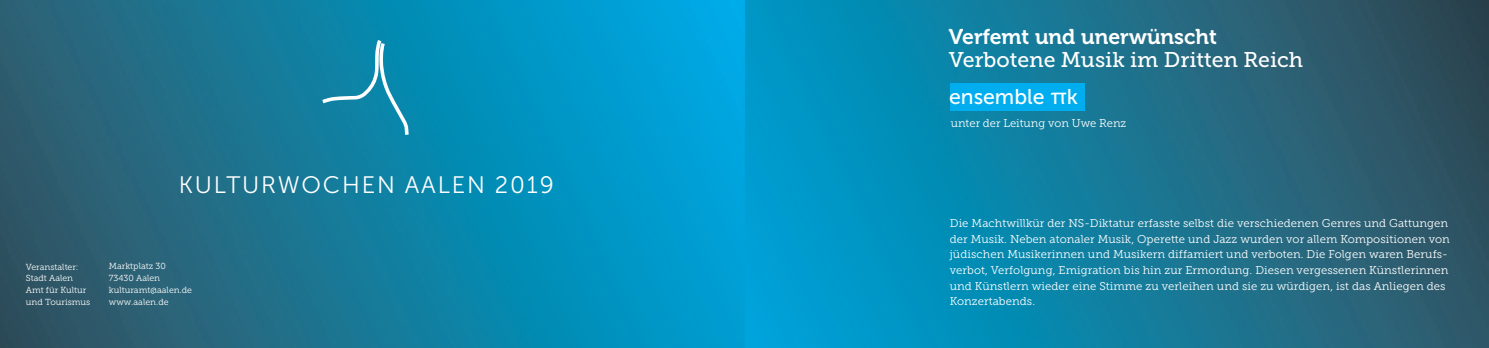
<style>
.page{position:relative;width:1489px;height:348px;background:#fff}
.page>*{position:absolute;margin:0;border:0;box-sizing:border-box;transform-origin:0 0}
.t1{font:23.75px "Museo Sans 300";letter-spacing:.075em;color:#fff}
.t2{font:21.25px "Museo Slab 500";color:#fff}
.t3{font:21.25px "Museo 700";color:#fff}
.t4{font:21.25px "Museo Sans 500";color:#fff}
.t5{font:11.25px/15.6px "Museo Slab 300";letter-spacing:.005em;color:#fff}
.t6{font:8.75px "Museo Slab 300";color:#fff}
.s1{font-family:"Lucida Grande"}
</style>
<div class="page">
<img style="left:0;top:0;width:1488px;height:347px">
<svg style="left:322px;top:40px;width:86px;height:95px"></svg>
<div style="left:950px;top:83px;width:134px;height:28px;background:#00aeef"></div>
<p class="t1" style="left:179px;top:171px;width:376px">KULTURWOCHEN AALEN 2019</p>
<p class="t6" style="left:26px;top:263px;width:54px">Veranstalter:</p>
<p class="t6" style="left:26px;top:274px;width:49px">Stadt Aalen</p>
<p class="t6" style="left:26px;top:286px;width:62px">Amt für Kultur</p>
<p class="t6" style="left:26px;top:298px;width:66px">und Tourismus</p>
<p class="t6" style="left:109px;top:263px;width:58px">Marktplatz 30</p>
<p class="t6" style="left:109px;top:274px;width:53px">73430 Aalen</p>
<p class="t6" style="left:109px;top:286px;width:85px">kulturamt@aalen.de</p>
<p class="t6" style="left:109px;top:298px;width:61px">www.aalen.de</p>
<p class="t3" style="left:948px;top:25px;width:270px">Verfemt und unerwünscht</p>
<p class="t2" style="left:948px;top:51px;width:356px">Verbotene Musik im Dritten Reich</p>
<p class="t4" style="left:949px;top:84px;width:130px">ensemble <span class="s1">π</span>k</p>
<p class="t5" style="left:950px;top:116px;width:177px">unter der Leitung von Uwe Renz</p>
<p class="t5" style="left:949px;top:216px;width:501px">Die Machtwillkür der NS-Diktatur erfasste selbst die verschiedenen Genres und Gattungen der Musik. Neben atonaler Musik, Operette und Jazz wurden vor allem Kompositionen von jüdischen Musikerinnen und Musikern diffamiert und verboten. Die Folgen waren Berufs&shy;verbot, Verfolgung, Emigration bis hin zur Ermordung. Diesen vergessenen Künstlerinnen und Künstlern wieder eine Stimme zu verleihen und sie zu würdigen, ist das Anliegen des Konzertabends.</p>
</div>
